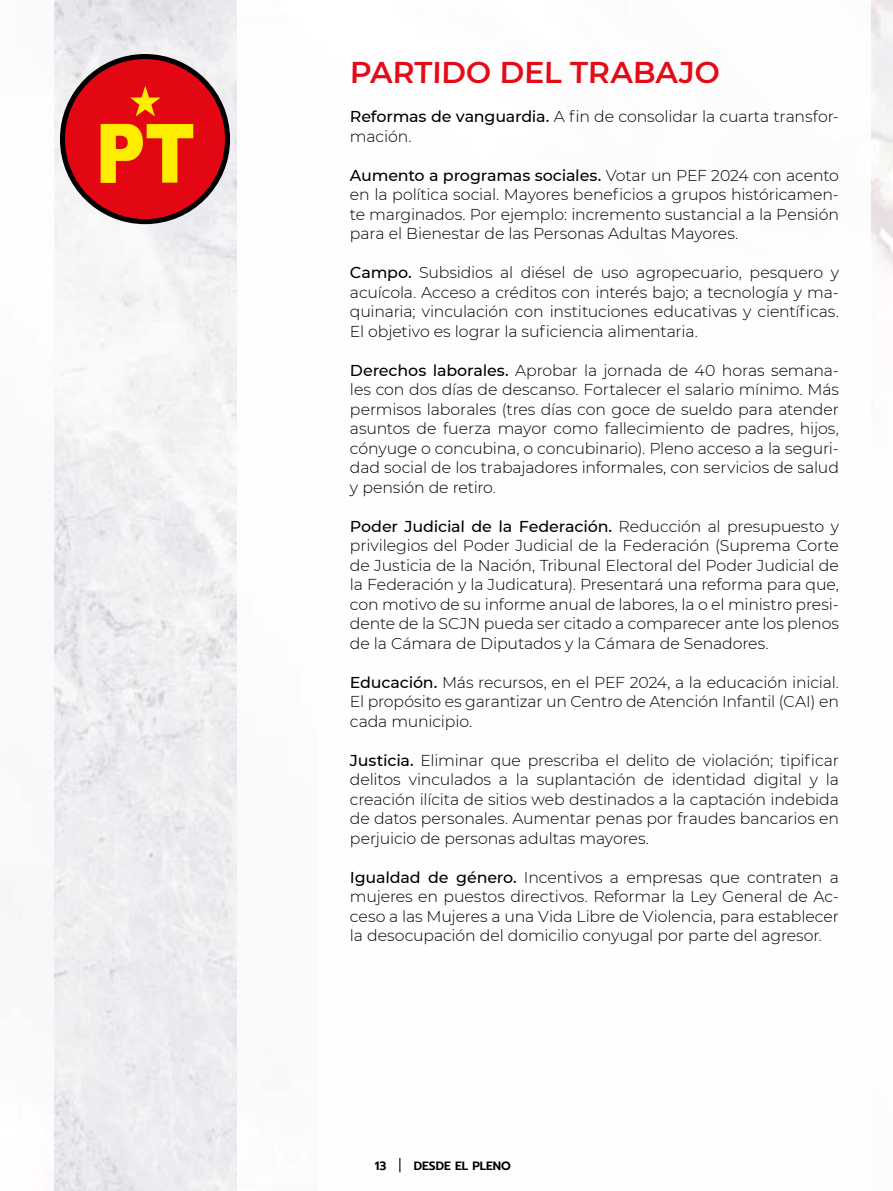
<style>
.page{position:relative;width:893px;height:1191px;background:#fff}
.page>*{position:absolute;margin:0;border:0;box-sizing:border-box;transform-origin:0 0}
.t1{font:600 30px "Montserrat";letter-spacing:-.005em;color:#e30b17}
.t2{font:300 15.75px/19.5px "Montserrat";letter-spacing:-.005em;color:#000;text-align:justify}
.t3{font:600 12px "Prompt";color:#000}
.s1{font-weight:500}
</style>
<div class="page">
<img style="left:17px;top:0;width:876px;height:1191px">
<img style="left:54px;top:0;width:182px;height:1191px">
<div style="left:318px;top:0;width:553px;height:1191px;background:#fff"></div>
<svg style="left:60px;top:54px;width:170px;height:170px;background:#d4513e"></svg>
<svg style="left:399px;top:1157px;width:1px;height:15px"></svg>
<h1 class="t1" style="left:350px;top:51px;width:372px">PARTIDO DEL TRABAJO</h1>
<p class="t2" style="left:350px;top:106px;width:490px"><span class="s1">Reformas de vanguardia.</span> A fin de consolidar la cuarta transfor&shy;mación.</p>
<p class="t2" style="left:350px;top:165px;width:490px"><span class="s1">Aumento a programas sociales.</span> Votar un PEF 2024 con acento en la política social. Mayores beneficios a grupos históricamen&shy;te marginados. Por ejemplo: incremento sustancial a la Pensión para el Bienestar de las Personas Adultas Mayores.</p>
<p class="t2" style="left:350px;top:262px;width:491px"><span class="s1">Campo.</span> Subsidios al diésel de uso agropecuario, pesquero y acuícola. Acceso a créditos con interés bajo; a tecnología y ma&shy;quinaria; vinculación con instituciones educativas y científicas.<br>El objetivo es lograr la suficiencia alimentaria.</p>
<p class="t2" style="left:350px;top:360px;width:491px"><span class="s1">Derechos laborales.</span> Aprobar la jornada de 40 horas semana&shy;les con dos días de descanso. Fortalecer el salario mínimo. Más permisos laborales (tres días con goce de sueldo para atender asuntos de fuerza mayor como fallecimiento de padres, hijos, cónyuge o concubina, o concubinario). Pleno acceso a la seguri&shy;dad social de los trabajadores informales, con servicios de salud y pensión de retiro.</p>
<p class="t2" style="left:350px;top:516px;width:491px"><span class="s1">Poder Judicial de la Federación.</span> Reducción al presupuesto y privilegios del Poder Judicial de la Federación (Suprema Corte de Justicia de la Nación, Tribunal Electoral del Poder Judicial de la Federación y la Judicatura). Presentará una reforma para que, con motivo de su informe anual de labores, la o el ministro presi&shy;dente de la SCJN pueda ser citado a comparecer ante los plenos de la Cámara de Diputados y la Cámara de Senadores.</p>
<p class="t2" style="left:350px;top:672px;width:490px"><span class="s1">Educación.</span> Más recursos, en el PEF 2024, a la educación inicial.<br>El propósito es garantizar un Centro de Atención Infantil (CAI) en cada municipio.</p>
<p class="t2" style="left:350px;top:750px;width:490px"><span class="s1">Justicia.</span> Eliminar que prescriba el delito de violación; tipificar delitos vinculados a la suplantación de identidad digital y la creación ilícita de sitios web destinados a la captación indebida de datos personales. Aumentar penas por fraudes bancarios en perjuicio de personas adultas mayores.</p>
<p class="t2" style="left:350px;top:867px;width:491px"><span class="s1">Igualdad de género.</span> Incentivos a empresas que contraten a mujeres en puestos directivos. Reformar la Ley General de Ac&shy;ceso a las Mujeres a una Vida Libre de Violencia, para establecer la desocupación del domicilio conyugal por parte del agresor.</p>
<p class="t3" style="left:375px;top:1157px;width:13px">13</p>
<p class="t3" style="left:414px;top:1157px;width:99px">DESDE EL PLENO</p>
</div>
